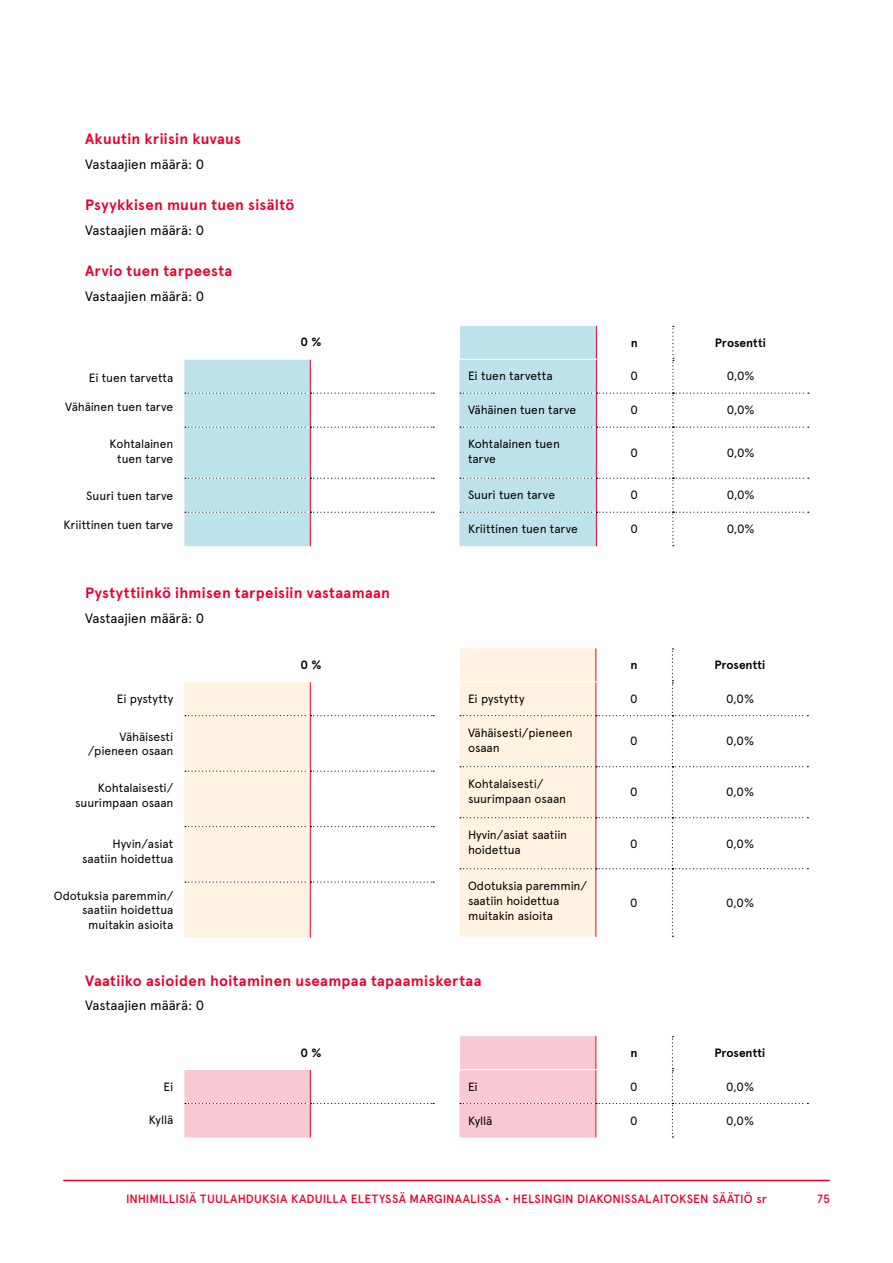
<style>
.page{position:relative;width:893px;height:1263px;background:#fff}
.page>*{position:absolute;margin:0;border:0;box-sizing:border-box;transform-origin:0 0}
.t1{font:700 15px "Apercu";letter-spacing:.02em;color:#e4032e}
.Leipäteksti{font:13.5px "Apercu";letter-spacing:-.01em;color:#000}
.Taulukko___Leipäteksti{font:12px/15px "Apercu";letter-spacing:-.01em;color:#000}
.leipis_oik{font:12px "Apercu";letter-spacing:-.01em;color:#000}
.t2{font:500 12px "Apercu";letter-spacing:.01em;color:#e4032e}
.Taulukko___Leipäteksti-2{font:700 12px "Apercu";color:#000}
.Taulukon_nimi{font:700 12px "Apercu";color:#000}
</style>
<div class="page">
<hr style="left:64px;top:1180px;width:765px;height:1px;background:#e4032e">
<svg style="left:184px;top:359px;width:250px;height:187px"></svg>
<svg style="left:459px;top:325px;width:350px;height:221px"></svg>
<svg style="left:184px;top:682px;width:250px;height:255px"></svg>
<svg style="left:459px;top:648px;width:349px;height:289px"></svg>
<svg style="left:184px;top:1070px;width:250px;height:67px"></svg>
<svg style="left:459px;top:1036px;width:349px;height:101px"></svg>
<h4 class="t1" style="left:85px;top:130px;width:158px">Akuutin kriisin kuvaus</h4>
<p class="Leipäteksti" style="left:85px;top:156px;width:121px">Vastaajien määrä: 0</p>
<h4 class="t1" style="left:85px;top:196px;width:211px">Psyykkisen muun tuen sisältö</h4>
<p class="Leipäteksti" style="left:85px;top:222px;width:121px">Vastaajien määrä: 0</p>
<h4 class="t1" style="left:85px;top:262px;width:149px">Arvio tuen tarpeesta</h4>
<p class="Leipäteksti" style="left:85px;top:288px;width:121px">Vastaajien määrä: 0</p>
<p class="leipis_oik" style="left:89px;top:371px;width:86px">Ei tuen tarvetta</p>
<p class="leipis_oik" style="left:65px;top:400px;width:110px">Vähäinen tuen tarve</p>
<p class="leipis_oik" style="left:110px;top:437px;width:65px">Kohtalainen</p>
<p class="leipis_oik" style="left:117px;top:451px;width:58px">tuen tarve</p>
<p class="leipis_oik" style="left:86px;top:489px;width:89px">Suuri tuen tarve</p>
<p class="leipis_oik" style="left:64px;top:517px;width:111px">Kriittinen tuen tarve</p>
<p class="Taulukon_nimi" style="left:301px;top:335px;width:23px">0 %</p>
<h4 class="t1" style="left:85px;top:584px;width:307px">Pystyttiinkö ihmisen tarpeisiin vastaamaan</h4>
<p class="Leipäteksti" style="left:85px;top:610px;width:121px">Vastaajien määrä: 0</p>
<p class="Taulukon_nimi" style="left:301px;top:657px;width:23px">0 %</p>
<p class="leipis_oik" style="left:117px;top:692px;width:58px">Ei pystytty</p>
<p class="leipis_oik" style="left:119px;top:729px;width:55px">Vähäisesti</p>
<p class="leipis_oik" style="left:88px;top:744px;width:87px">/pieneen osaan</p>
<p class="leipis_oik" style="left:98px;top:781px;width:77px">Kohtalaisesti/</p>
<p class="leipis_oik" style="left:75px;top:795px;width:100px">suurimpaan osaan</p>
<p class="leipis_oik" style="left:113px;top:837px;width:62px">Hyvin/asiat</p>
<p class="leipis_oik" style="left:82px;top:851px;width:93px">saatiin hoidettua</p>
<p class="leipis_oik" style="left:54px;top:889px;width:121px">Odotuksia paremmin/</p>
<p class="leipis_oik" style="left:82px;top:903px;width:93px">saatiin hoidettua</p>
<p class="leipis_oik" style="left:88px;top:917px;width:87px">muitakin asioita</p>
<p class="Taulukko___Leipäteksti-2" style="left:631px;top:335px;width:9px">n</p>
<p class="Taulukko___Leipäteksti-2" style="left:715px;top:335px;width:53px">Prosentti</p>
<p class="Taulukko___Leipäteksti" style="left:468px;top:369px;width:86px">Ei tuen tarvetta</p>
<p class="Taulukko___Leipäteksti" style="left:631px;top:369px;width:9px">0</p>
<p class="Taulukko___Leipäteksti" style="left:727px;top:369px;width:30px">0,0%</p>
<p class="Taulukko___Leipäteksti" style="left:468px;top:403px;width:110px">Vähäinen tuen tarve</p>
<p class="Taulukko___Leipäteksti" style="left:631px;top:403px;width:9px">0</p>
<p class="Taulukko___Leipäteksti" style="left:727px;top:403px;width:30px">0,0%</p>
<p class="Taulukko___Leipäteksti" style="left:468px;top:437px;width:93px">Kohtalainen tuen tarve</p>
<p class="Taulukko___Leipäteksti" style="left:631px;top:445px;width:9px">0</p>
<p class="Taulukko___Leipäteksti" style="left:727px;top:445px;width:30px">0,0%</p>
<p class="Taulukko___Leipäteksti" style="left:468px;top:488px;width:89px">Suuri tuen tarve</p>
<p class="Taulukko___Leipäteksti" style="left:631px;top:488px;width:9px">0</p>
<p class="Taulukko___Leipäteksti" style="left:727px;top:488px;width:30px">0,0%</p>
<p class="Taulukko___Leipäteksti" style="left:468px;top:522px;width:111px">Kriittinen tuen tarve</p>
<p class="Taulukko___Leipäteksti" style="left:631px;top:522px;width:9px">0</p>
<p class="Taulukko___Leipäteksti" style="left:727px;top:522px;width:30px">0,0%</p>
<p class="Taulukko___Leipäteksti-2" style="left:630px;top:658px;width:9px">n</p>
<p class="Taulukko___Leipäteksti-2" style="left:714px;top:658px;width:53px">Prosentti</p>
<p class="Taulukko___Leipäteksti" style="left:468px;top:691px;width:58px">Ei pystytty</p>
<p class="Taulukko___Leipäteksti" style="left:630px;top:691px;width:9px">0</p>
<p class="Taulukko___Leipäteksti" style="left:726px;top:691px;width:30px">0,0%</p>
<p class="Taulukko___Leipäteksti" style="left:468px;top:725px;width:106px">Vähäisesti/pieneen osaan</p>
<p class="Taulukko___Leipäteksti" style="left:630px;top:734px;width:9px">0</p>
<p class="Taulukko___Leipäteksti" style="left:726px;top:734px;width:30px">0,0%</p>
<p class="Taulukko___Leipäteksti" style="left:468px;top:776px;width:100px">Kohtalaisesti/ suurimpaan osaan</p>
<p class="Taulukko___Leipäteksti" style="left:630px;top:785px;width:9px">0</p>
<p class="Taulukko___Leipäteksti" style="left:726px;top:785px;width:30px">0,0%</p>
<p class="Taulukko___Leipäteksti" style="left:468px;top:827px;width:101px">Hyvin/asiat saatiin hoidettua</p>
<p class="Taulukko___Leipäteksti" style="left:630px;top:836px;width:9px">0</p>
<p class="Taulukko___Leipäteksti" style="left:726px;top:836px;width:30px">0,0%</p>
<p class="Taulukko___Leipäteksti" style="left:468px;top:878px;width:120px">Odotuksia paremmin/ saatiin hoidettua muitakin asioita</p>
<p class="Taulukko___Leipäteksti" style="left:630px;top:895px;width:9px">0</p>
<p class="Taulukko___Leipäteksti" style="left:726px;top:895px;width:30px">0,0%</p>
<h4 class="t1" style="left:85px;top:971px;width:398px">Vaatiiko asioiden hoitaminen useampaa tapaamiskertaa</h4>
<p class="Leipäteksti" style="left:85px;top:997px;width:121px">Vastaajien määrä: 0</p>
<p class="Taulukon_nimi" style="left:301px;top:1045px;width:23px">0 %</p>
<p class="leipis_oik" style="left:163px;top:1080px;width:11px">Ei</p>
<p class="leipis_oik" style="left:149px;top:1112px;width:26px">Kyllä</p>
<p class="Taulukko___Leipäteksti-2" style="left:630px;top:1045px;width:9px">n</p>
<p class="Taulukko___Leipäteksti-2" style="left:714px;top:1045px;width:53px">Prosentti</p>
<p class="Taulukko___Leipäteksti" style="left:468px;top:1079px;width:11px">Ei</p>
<p class="Taulukko___Leipäteksti" style="left:630px;top:1079px;width:9px">0</p>
<p class="Taulukko___Leipäteksti" style="left:726px;top:1079px;width:30px">0,0%</p>
<p class="Taulukko___Leipäteksti" style="left:468px;top:1113px;width:26px">Kyllä</p>
<p class="Taulukko___Leipäteksti" style="left:630px;top:1113px;width:9px">0</p>
<p class="Taulukko___Leipäteksti" style="left:726px;top:1113px;width:30px">0,0%</p>
<p class="t2" style="left:126px;top:1191px;width:642px">INHIMILLISIÄ TUULAHDUKSIA KADUILLA ELETYSSÄ MARGINAALISSA • HELSINGIN DIAKONISSALAITOKSEN SÄÄTIÖ sr</p>
<p class="t2" style="left:817px;top:1191px;width:14px">75</p>
</div>
